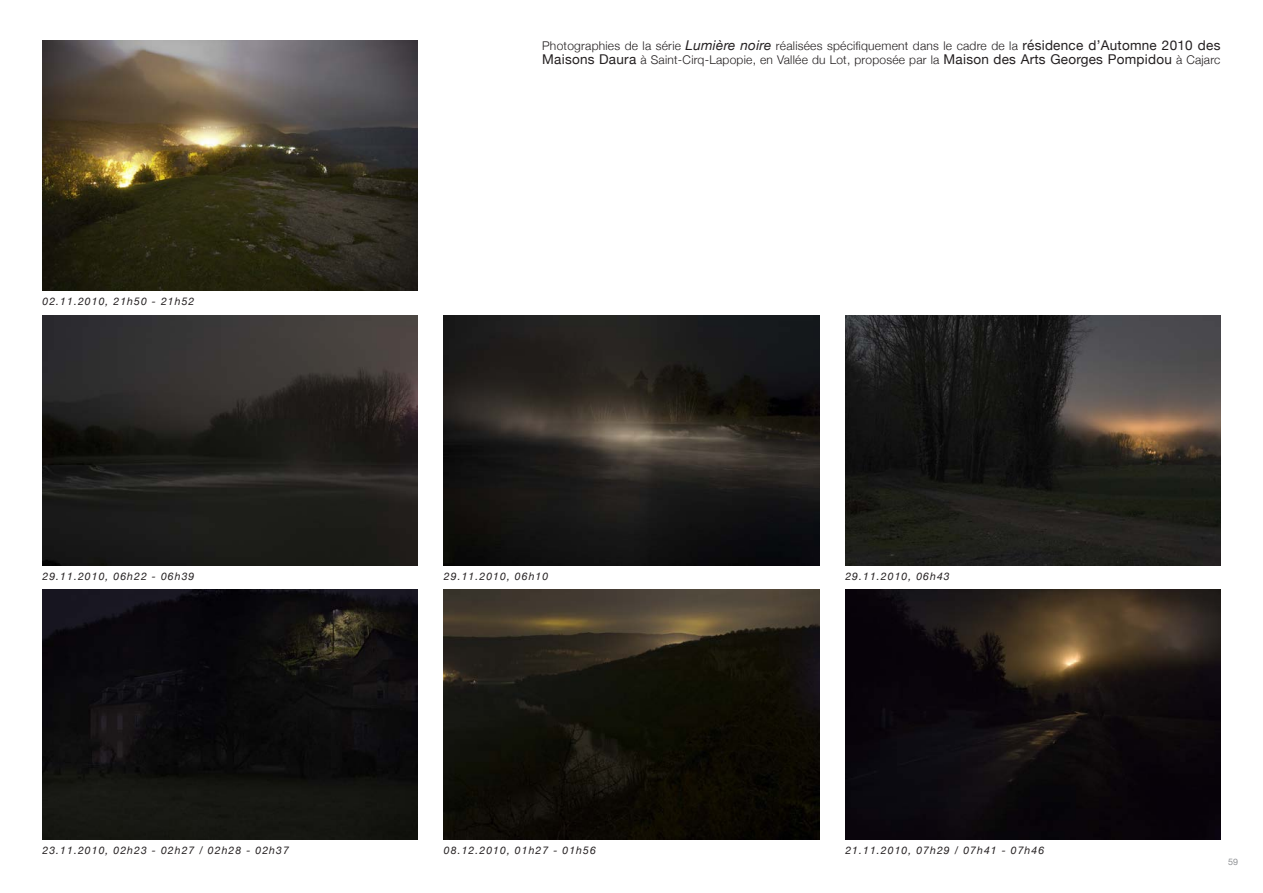
<style>
.page{position:relative;width:1263px;height:893px;background:#fff}
.page>*{position:absolute;margin:0;border:0;box-sizing:border-box;transform-origin:0 0}
.t1{font:300 12px/13.5px "Helvetica Neue";letter-spacing:.02em;color:#231f20}
.t2{font:italic 10.5px "Helvetica Neue";letter-spacing:.1em;color:#231f20}
.t3{font:9px "Helvetica Neue";color:#939598}
.s1{font-weight:400;font-style:italic;font-size:13.5px}
.s2{font-weight:400;font-size:13.5px}
</style>
<div class="page">
<img style="left:43px;top:40px;width:375px;height:250px">
<img style="left:845px;top:315px;width:375px;height:250px">
<img style="left:43px;top:590px;width:375px;height:250px">
<img style="left:444px;top:315px;width:375px;height:250px">
<img style="left:845px;top:590px;width:375px;height:250px">
<img style="left:444px;top:590px;width:375px;height:250px">
<img style="left:43px;top:315px;width:375px;height:250px">
<p class="t2" style="left:43px;top:295px;width:153px">02.11.2010, 21h50 - 21h52</p>
<p class="t1" style="left:542px;top:38px;width:680px">Photographies de la série <span class="s1">Lumière noire</span> réalisées spécifiquement dans le cadre de la <span class="s2">résidence d’Automne 2010 des<br>Maisons Daura</span> à Saint-Cirq-Lapopie, en Vallée du Lot, proposée par la <span class="s2">Maison des Arts Georges Pompidou</span> à Cajarc</p>
<p class="t2" style="left:43px;top:570px;width:153px">29.11.2010, 06h22 - 06h39</p>
<p class="t2" style="left:444px;top:570px;width:106px">29.11.2010, 06h10</p>
<p class="t2" style="left:845px;top:570px;width:106px">29.11.2010, 06h43</p>
<p class="t2" style="left:43px;top:844px;width:248px">23.11.2010, 02h23 - 02h27 / 02h28 - 02h37</p>
<p class="t2" style="left:444px;top:844px;width:153px">08.12.2010, 01h27 - 01h56</p>
<p class="t2" style="left:845px;top:844px;width:200px">21.11.2010, 07h29 / 07h41 - 07h46</p>
<p class="t3" style="left:1228px;top:855px;width:12px">59</p>
</div>
